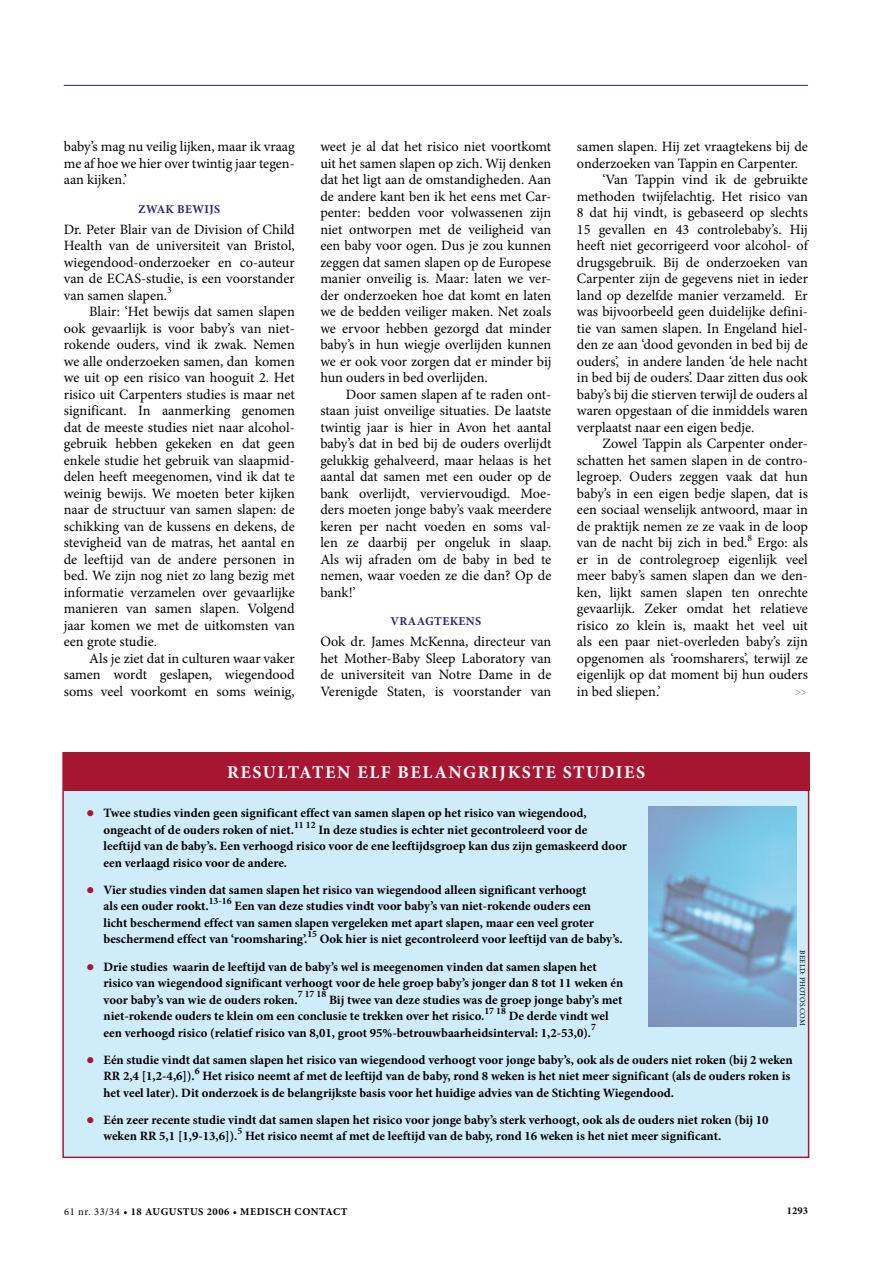
<style>
.page{position:relative;width:893px;height:1263px;background:#fff}
.page>*{position:absolute;margin:0;border:0;box-sizing:border-box;transform-origin:0 0}
.t1{font:700 18px "Minion Pro";letter-spacing:.145em;color:#fff}
.t2{font:14.25px/16.5px "Minion Pro";color:#000;text-align:justify}
.t3{font:700 12.75px/16.5px "Minion Pro";color:#000}
.t4{font:700 12px "Minion Pro";letter-spacing:.095em;color:#2f2274}
.t5{font:700 10.5px "Minion Pro";letter-spacing:.05em;color:#000}
.t6{font:700 9.75px "Minion Pro";color:#000}
.t7{font:7.5px "Minion Pro";letter-spacing:.01em;color:#000}
.s1{color:#a71630}
.s2{font-weight:400}
</style>
<div class="page">
<hr style="left:64px;top:85px;width:744px;height:1px;background:#2f2274">
<div style="left:63px;top:753px;width:746px;height:404px;background:#cfecfb"></div>
<div style="left:63px;top:752px;width:747px;height:39px;background:#a71630"></div>
<img style="left:648px;top:807px;width:148px;height:219px">
<p class="t2" style="left:64px;top:138px;width:233px">baby’s mag nu veilig lijken, maar ik vraag me af hoe we hier over twintig jaar tegen&shy;aan kijken.’</p>
<p class="t4" style="left:138px;top:200px;width:73px">Zwak bewijs</p>
<p class="t2" style="left:64px;top:221px;width:233px">Dr. Peter Blair van de Division of Child Health van de universiteit van Bristol, wiegendood-onderzoeker en co-auteur van de ECAS</p>
<p class="t2" style="left:64px;top:270px;width:233px;text-indent:77px">-studie, is een voorstander van samen slapen.<sup>3</sup></p>
<p class="t2" style="left:64px;top:303px;width:233px;text-indent:26px">Blair: ‘Het bewijs dat samen slapen ook gevaarlijk is voor baby’s van niet&shy;rokende ouders, vind ik zwak. Nemen we alle onderzoeken samen, dan komen we uit op een risico van hooguit 2. Het risico uit Carpenters studies is maar net significant. In aanmerking genomen dat de meeste studies niet naar alcohol&shy;gebruik hebben gekeken en dat geen enkele studie het gebruik van slaapmid&shy;delen heeft meegenomen, vind ik dat te weinig bewijs. We moeten beter kijken naar de structuur van samen slapen: de schikking van de kussens en dekens, de stevigheid van de matras, het aantal en de leeftijd van de andere personen in bed. We zijn nog niet zo lang bezig met informatie verzamelen over gevaarlijke manieren van samen slapen. Volgend jaar komen we met de uitkomsten van een grote studie.</p>
<p class="t2" style="left:64px;top:650px;width:233px;text-indent:26px">Als je ziet dat in culturen waar vaker samen wordt geslapen, wiegendood soms veel voorkomt en soms weinig,</p>
<p class="t2" style="left:320px;top:138px;width:233px">weet je al dat het risico niet voortkomt uit het samen slapen op zich. Wij denken dat het ligt aan de omstandigheden. Aan de andere kant ben ik het eens met Car&shy;penter: bedden voor volwassenen zijn niet ontworpen met de veiligheid van een baby voor ogen. Dus je zou kunnen zeggen dat samen slapen op de Europese manier onveilig is. Maar: laten we ver&shy;der onderzoeken hoe dat komt en laten we de bedden veiliger maken. Net zoals we ervoor hebben gezorgd dat minder baby’s in hun wiegje overlijden kunnen we er ook voor zorgen dat er minder bij hun ouders in bed overlijden.</p>
<p class="t2" style="left:320px;top:386px;width:233px;text-indent:26px">Door samen slapen af te raden ont&shy;staan juist onveilige situaties. De laatste twintig jaar is hier in Avon het aantal baby’s dat in bed bij de ouders overlijdt gelukkig gehalveerd, maar helaas is het aantal dat samen met een ouder op de bank overlijdt, verviervoudigd. Moe&shy;ders moeten jonge baby’s vaak meerdere keren per nacht voeden en soms val&shy;len ze daarbij per ongeluk in slaap.<br>Als wij afraden om de baby in bed te nemen, waar voeden ze die dan? Op de bank!’</p>
<p class="t4" style="left:391px;top:613px;width:19px">Vraagte</p>
<p class="t4" style="left:450px;top:613px;width:18px">kens</p>
<p class="t2" style="left:320px;top:633px;width:233px">Ook dr. James McKenna, directeur van het Mother-Baby Sleep Laboratory van de universiteit van Notre Dame in de Verenigde Staten, is voorstander van</p>
<p class="t2" style="left:577px;top:138px;width:233px">samen slapen. Hij zet vraagtekens bij de</p>
<p class="t2" style="left:577px;top:155px;width:223px">onderzoeken van Tappin en Carpenter.</p>
<p class="t2" style="left:602px;top:171px;width:207px">‘Van Tappin vind ik de gebruikte</p>
<p class="t2" style="left:577px;top:188px;width:233px">methoden twijfelachtig. Het risico van</p>
<p class="t2" style="left:577px;top:204px;width:232px">8 dat hij vindt, is gebaseerd op slechts</p>
<p class="t2" style="left:577px;top:221px;width:233px">15 gevallen en 43 controlebaby’s. Hij</p>
<p class="t2" style="left:577px;top:237px;width:234px">heeft niet gecorrigeerd voor alcohol- of</p>
<p class="t2" style="left:577px;top:254px;width:233px">drugsgebruik. Bij de onderzoeken van</p>
<p class="t2" style="left:577px;top:270px;width:233px">Carpenter zijn de gegevens niet in ieder</p>
<p class="t2" style="left:577px;top:287px;width:233px">land op dezelfde manier verzameld. Er</p>
<p class="t2" style="left:577px;top:303px;width:233px">was bijvoorbeeld geen duidelijke defini-</p>
<p class="t2" style="left:577px;top:320px;width:233px">tie van samen slapen. In Engeland hiel-</p>
<p class="t2" style="left:577px;top:336px;width:232px">den ze aan ‘dood gevonden in bed bij de</p>
<p class="t2" style="left:577px;top:353px;width:233px">ouders’, in andere landen ‘de hele nacht</p>
<p class="t2" style="left:577px;top:369px;width:233px">in bed bij de ouders’. Daar zitten dus ook</p>
<p class="t2" style="left:577px;top:386px;width:232px">baby’s bij die stierven terwijl de ouders al</p>
<p class="t2" style="left:577px;top:402px;width:233px">waren opgestaan of die inmiddels waren</p>
<p class="t2" style="left:577px;top:419px;width:179px">verplaatst naar een eigen bedje.</p>
<p class="t2" style="left:602px;top:435px;width:207px">Zowel Tappin als Carpenter onder-</p>
<p class="t2" style="left:577px;top:452px;width:233px">schatten het samen slapen in de contro-</p>
<p class="t2" style="left:577px;top:468px;width:233px">legroep. Ouders zeggen vaak dat hun</p>
<p class="t2" style="left:577px;top:485px;width:233px">baby’s in een eigen bedje slapen, dat is</p>
<p class="t2" style="left:577px;top:501px;width:233px">een sociaal wenselijk antwoord, maar in</p>
<p class="t2" style="left:577px;top:518px;width:233px">de praktijk nemen ze ze vaak in de loop</p>
<p class="t2" style="left:577px;top:534px;width:233px">van de nacht bij zich in bed.<sup>8</sup> Ergo: als</p>
<p class="t2" style="left:577px;top:551px;width:233px">er in de controlegroep eigenlijk veel</p>
<p class="t2" style="left:577px;top:567px;width:233px">meer baby’s samen slapen dan we den-</p>
<p class="t2" style="left:577px;top:584px;width:233px">ken, lijkt samen slapen ten onrechte</p>
<p class="t2" style="left:577px;top:600px;width:233px">gevaarlijk. Zeker omdat het relatieve</p>
<p class="t2" style="left:577px;top:617px;width:233px">risico zo klein is, maakt het veel uit</p>
<p class="t2" style="left:577px;top:633px;width:233px">als een paar niet-overleden baby’s zijn</p>
<p class="t2" style="left:577px;top:650px;width:233px">op-genomen als ‘roomsharers’, terwijl ze</p>
<p class="t2" style="left:577px;top:666px;width:233px">eigenlijk op dat moment bij hun ouders</p>
<p class="t2" style="left:577px;top:683px;width:85px">in bed sliepen.’</p>
<p class="t1" style="left:227px;top:759px;width:27px">Resu</p>
<p class="t1" style="left:277px;top:759px;width:24px">ltaten</p>
<p class="t1" style="left:357px;top:759px;width:90px">elf belangrij</p>
<p class="t1" style="left:508px;top:759px;width:27px">kste</p>
<p class="t1" style="left:563px;top:759px;width:13px">studies</p>
<p class="t3" style="left:103px;top:805px;width:485px;text-indent:-17px"><span class="s1">●</span> Twee studies vinden geen significant effect van samen slapen op het risico van wiegendood, ongeacht of de ouders roken of niet.</p>
<p class="t6" style="left:294px;top:817px;width:23px">11 12</p>
<p class="t3" style="left:103px;top:821px;width:525px;text-indent:215px">In deze studies is echter niet gecontroleerd voor de leeftijd van de baby’s. Een verhoogd risico voor de ene leeftijdsgroep kan dus zijn gemaskeerd door een verlaagd risico voor de andere.</p>
<p class="t3" style="left:103px;top:881px;width:485px;text-indent:-17px"><span class="s1">●</span> Vier studies vinden dat samen slapen het risico van wiegendood alleen significant verhoogt als een ouder rookt.</p>
<p class="t6" style="left:209px;top:894px;width:24px">13-16</p>
<p class="t3" style="left:103px;top:898px;width:492px;text-indent:131px">Een van deze studies vindt voor baby’s van niet-rokende ouders een licht beschermend effect van samen slapen vergeleken met apart slapen, maar een veel groter beschermend effect van ‘roomsharing’.</p>
<p class="t6" style="left:307px;top:927px;width:11px">15</p>
<p class="t3" style="left:320px;top:931px;width:304px">Ook hier is niet gecontroleerd voor leeftijd van de baby’s.</p>
<p class="t3" style="left:103px;top:958px;width:521px;text-indent:-17px"><span class="s1">●</span> Drie studies waarin de leeftijd van de baby’s wel is meegenomen vinden dat samen slapen het risico van wiegendood significant verhoogt voor de hele groep baby’s jonger dan 8 tot 11 weken én voor baby’s van wie de ouders roken.</p>
<p class="t7" style="left:808px;top:950px;width:77px;rotate:90deg">Beeld : photos.com</p>
<p class="t6" style="left:298px;top:987px;width:30px">7 17 18</p>
<p class="t3" style="left:103px;top:991px;width:520px;text-indent:226px">Bij twee van deze studies was de groep jonge baby’s met niet-rokende ouders te klein om een conclusie te trekken over het risico.</p>
<p class="t6" style="left:484px;top:1004px;width:23px">17 18</p>
<p class="t3" style="left:103px;top:1007px;width:507px;text-indent:405px">De derde vindt wel een verhoogd risico (relatief risico van 8,01, groot 95%-betrouwbaarheidsinterval: 1,2-53,0).</p>
<p class="t6" style="left:591px;top:1020px;width:6px">7</p>
<p class="t3" style="left:103px;top:1051px;width:691px;text-indent:-17px"><span class="s1">●</span> Eén studie vindt dat samen slapen het risico van wiegendood verhoogt voor jonge baby’s, ook als de ouders niet roken (bij 2 weken<br>RR 2,4 [1,2-4,6]).</p>
<p class="t6" style="left:195px;top:1064px;width:6px">6</p>
<p class="t3" style="left:103px;top:1068px;width:688px;text-indent:99px">Het risico neemt af met de leeftijd van de baby, rond 8 weken is het niet meer significant (als de ouders roken is het veel later). Dit onderzoek is de belangrijkste basis voor het huidige advies van de Stichting Wiegendood.</p>
<p class="t3" style="left:103px;top:1111px;width:667px;text-indent:-17px"><span class="s1">●</span> Eén zeer recente studie vindt dat samen slapen het risico voor jonge baby’s sterk verhoogt, ook als de ouders niet roken (bij 10 weken RR 5,1 [1,9-13,6]).</p>
<p class="t6" style="left:237px;top:1124px;width:6px">5</p>
<p class="t3" style="left:245px;top:1128px;width:478px">Het risico neemt af met de leeftijd van de baby, rond 16 weken is het niet meer significant.</p>
<p class="t5" style="left:64px;top:1204px;width:285px"><span class="s2">61 nr. 33/34</span> • 18 AUGUSTUS 2006 • MEDISCH CONTACT</p>
<p class="t5" style="left:787px;top:1203px;width:22px">1293</p>
</div>
